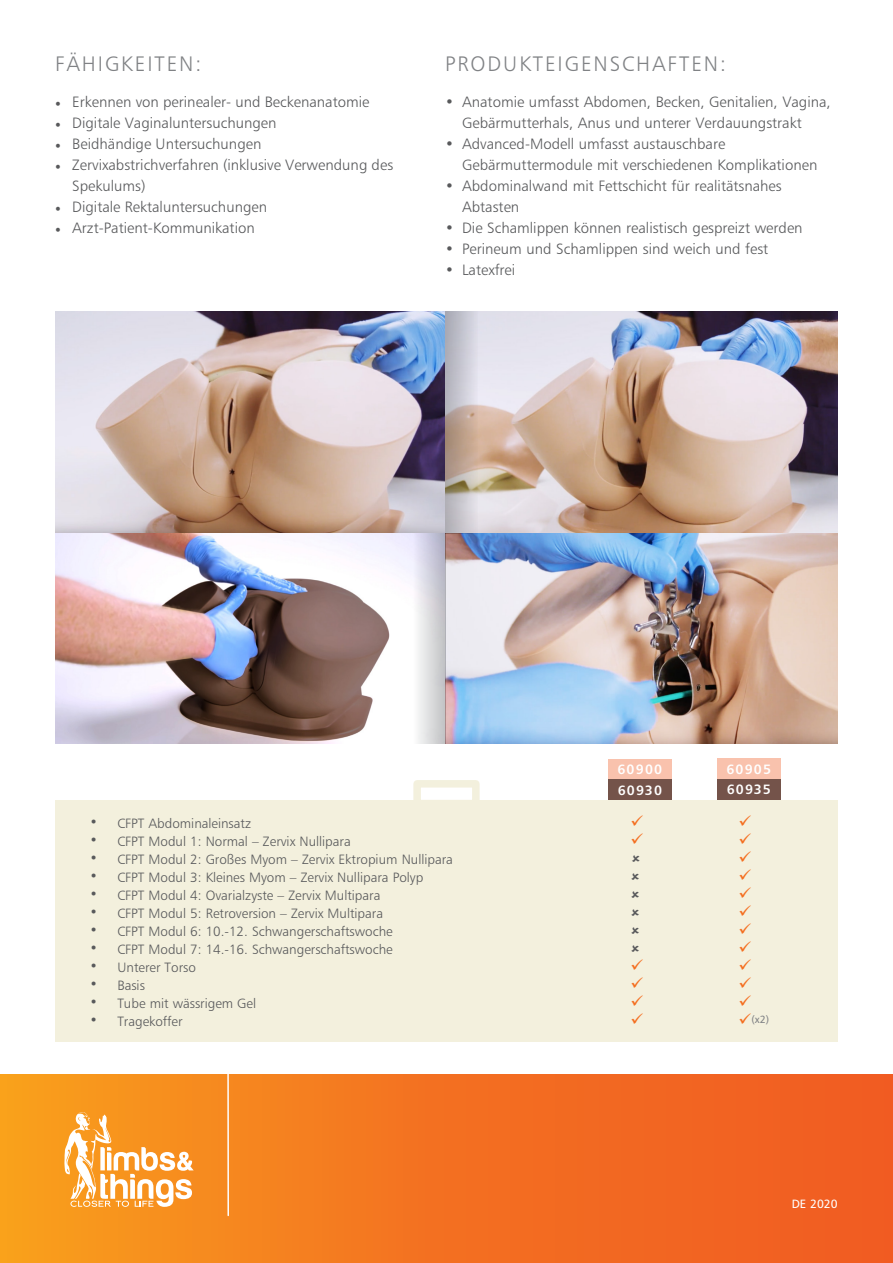
<style>
.page{position:relative;width:893px;height:1263px;background:#fff}
.page>*{position:absolute;margin:0;border:0;box-sizing:border-box;transform-origin:0 0}
.t1{font:21px "Humanist 777 BT Light B";letter-spacing:.09em;color:#808285}
.t2{font:15px/21px "Humanist 777 BT Light B";color:#58595b}
.t3{font:13.5px "Humanist 777 BT Light B";color:#58595b}
.t4{font:13.5px "Humanist 777 BT Bold B";letter-spacing:.085em;color:#fff}
.t5{font:12px "Humanist 777 BT Roman B";color:#fff}
.t6{font:10.5px "Humanist 777 BT Roman B";color:#808285}
.s1{font-family:"Minion Pro"}
.s2{font-family:"Helvetica";font-size:18px}
.s3{color:#f36f21}
</style>
<div class="page">
<div style="left:0;top:1074px;width:893px;height:189px;background:linear-gradient(to right,#f89a1d,#f05423)"></div>
<svg style="left:64px;top:1112px;width:130px;height:95px"></svg>
<hr style="left:227px;top:1046px;width:2px;height:169px;background:#fff">
<div style="left:413px;top:780px;width:67px;height:27px;border:8px solid #f3f0dd"></div>
<div style="left:55px;top:800px;width:783px;height:241px;background:#f3f0dd"></div>
<img style="left:55px;top:311px;width:390px;height:223px">
<svg style="left:55px;top:534px;width:358px;height:209px"></svg>
<svg style="left:478px;top:311px;width:360px;height:223px;background:#c1afab"></svg>
<img style="left:445px;top:534px;width:393px;height:209px">
<svg style="left:445px;top:311px;width:33px;height:223px;background:#c0b7b6"></svg>
<svg style="left:413px;top:534px;width:32px;height:209px"></svg>
<div style="left:608px;top:759px;width:64px;height:20px;background:#f9c2ad"></div>
<div style="left:717px;top:758px;width:64px;height:21px;background:#f9c2ad"></div>
<div style="left:608px;top:779px;width:64px;height:21px;background:#74534a"></div>
<div style="left:717px;top:779px;width:64px;height:21px;background:#74534a"></div>
<h1 class="t1" style="left:55px;top:51px;width:148px">FÄHIGKEITEN:</h1>
<h1 class="t1" style="left:445px;top:51px;width:282px">PRODUKTEIGENSCHAFTEN:</h1>
<p class="t2" style="left:55px;top:91px;width:316px"><span class="s1">•</span> Erkennen von perinealer- und Beckenanatomie</p>
<p class="t2" style="left:55px;top:112px;width:223px"><span class="s1">•</span> Digitale Vaginaluntersuchungen</p>
<p class="t2" style="left:55px;top:133px;width:208px"><span class="s1">•</span> Beidhändige Untersuchungen</p>
<p class="t2" style="left:72px;top:154px;width:322px;text-indent:-17px"><span class="s1">•</span> Zervixabstrichverfahren (inklusive Verwendung des<br>Spekulums)</p>
<p class="t2" style="left:55px;top:196px;width:213px"><span class="s1">•</span> Digitale Rektaluntersuchungen</p>
<p class="t2" style="left:55px;top:217px;width:201px"><span class="s1">•</span> Arzt-Patient-Kommunikation</p>
<p class="t2" style="left:462px;top:91px;width:370px;text-indent:-17px">• Anatomie umfasst Abdomen, Becken, Genitalien, Vagina,<br>Gebärmutterhals, Anus und unterer Verdauungstrakt</p>
<p class="t2" style="left:462px;top:133px;width:357px;text-indent:-17px">• Advanced-Modell umfasst austauschbare<br>Gebärmuttermodule mit verschiedenen Komplikationen</p>
<p class="t2" style="left:462px;top:175px;width:321px;text-indent:-17px">• Abdominalwand mit Fettschicht für realitätsnahes<br>Abtasten</p>
<p class="t2" style="left:445px;top:217px;width:359px">• Die Schamlippen können realistisch gespreizt werden</p>
<p class="t2" style="left:445px;top:238px;width:325px">• Perineum und Schamlippen sind weich und fest</p>
<p class="t2" style="left:445px;top:259px;width:72px">• Latexfrei</p>
<p class="t4" style="left:617px;top:761px;width:46px">60900</p>
<p class="t4" style="left:726px;top:760px;width:46px">60905</p>
<p class="t4" style="left:618px;top:781px;width:46px">60930</p>
<p class="t4" style="left:727px;top:781px;width:46px">60935</p>
<p class="t3" style="left:90px;top:815px;width:162px"><span class="s2">•</span> CFPT Abdominaleinsatz</p>
<p class="t3" style="left:90px;top:833px;width:262px"><span class="s2">•</span> CFPT Modul 1: Normal – Zervix Nullipara</p>
<p class="t3" style="left:90px;top:851px;width:364px"><span class="s2">•</span> CFPT Modul 2: Großes Myom – Zervix Ektropium Nullipara</p>
<p class="t3" style="left:90px;top:869px;width:334px"><span class="s2">•</span> CFPT Modul 3: Kleines Myom – Zervix Nullipara Polyp</p>
<p class="t3" style="left:90px;top:887px;width:291px"><span class="s2">•</span> CFPT Modul 4: Ovarialzyste – Zervix Multipara</p>
<p class="t3" style="left:90px;top:905px;width:294px"><span class="s2">•</span> CFPT Modul 5: Retroversion – Zervix Multipara</p>
<p class="t3" style="left:90px;top:923px;width:304px"><span class="s2">•</span> CFPT Modul 6: 10.-12. Schwangerschaftswoche</p>
<p class="t3" style="left:90px;top:941px;width:304px"><span class="s2">•</span> CFPT Modul 7: 14.-16. Schwangerschaftswoche</p>
<p class="t3" style="left:90px;top:959px;width:107px"><span class="s2">•</span> Unterer Torso</p>
<p class="t3" style="left:90px;top:977px;width:56px"><span class="s2">•</span> Basis</p>
<p class="t3" style="left:90px;top:995px;width:167px"><span class="s2">•</span> Tube mit wässrigem Gel</p>
<p class="t3" style="left:90px;top:1013px;width:94px"><span class="s2">•</span> Tragekoffer</p>
<p class="t6" style="left:738px;top:1013px;width:32px"><span class="s3">✓</span>(x2)</p>
<p class="t5" style="left:792px;top:1196px;width:47px">DE 2020</p>
</div>
